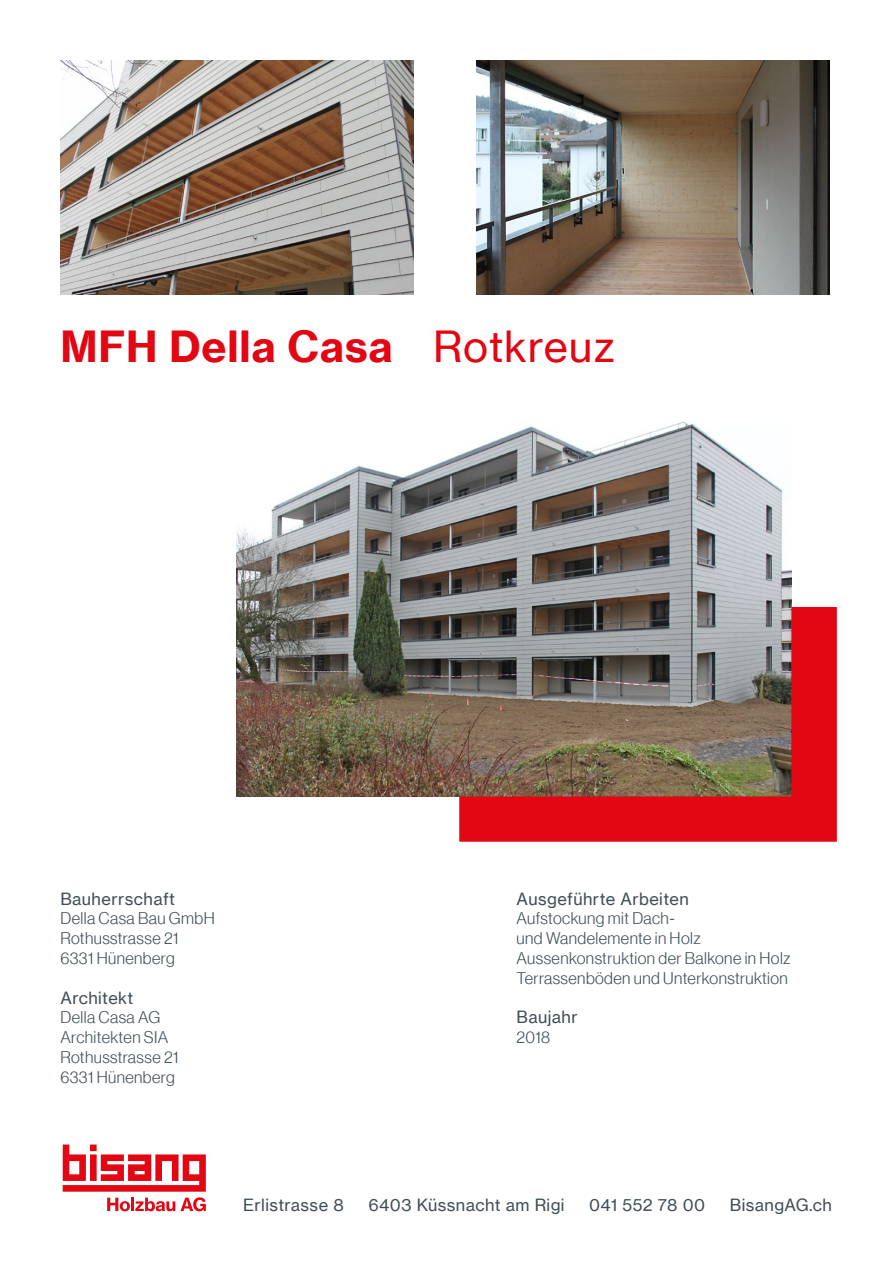
<style>
.page{position:relative;width:893px;height:1263px;background:#fff}
.page>*{position:absolute;margin:0;border:0;box-sizing:border-box;transform-origin:0 0}
.t1{font:42px "N Haas Grotesk TXW02 75 Bd";letter-spacing:.02em;color:#e30613}
.t2{font:16.5px/19.8px "N Haas Grotesk DSW02 45 Lt";letter-spacing:.025em;color:#3f4e55}
.t3{font:16.5px "N Haas Grotesk TXW02 55 Rg";letter-spacing:.025em;color:#3f4e55}
.s1{font-family:"N Haas Grotesk TXW02 55 Rg"}
</style>
<div class="page">
<img style="left:237px;top:421px;width:554px;height:375px">
<img style="left:60px;top:60px;width:353px;height:234px">
<img style="left:477px;top:60px;width:353px;height:234px">
<img style="left:331px;top:607px;width:506px;height:235px">
<svg style="left:63px;top:1144px;width:143px;height:67px"></svg>
<h1 class="t1" style="left:60px;top:320px;width:556px">MFH Della Casa <span class="s1">Rotkreuz</span></h1>
<p class="t3" style="left:60px;top:888px;width:116px">Bauherrschaft</p>
<p class="t2" style="left:60px;top:909px;width:156px">Della Casa Bau GmbH<br>Rothusstrasse 21<br>6331 Hünenberg</p>
<p class="t3" style="left:60px;top:987px;width:74px">Architekt</p>
<p class="t2" style="left:60px;top:1008px;width:119px">Della Casa AG<br>Architekten SIA<br>Rothusstrasse 21<br>6331 Hünenberg</p>
<p class="t3" style="left:517px;top:888px;width:174px">Ausgeführte Arbeiten</p>
<p class="t2" style="left:517px;top:909px;width:275px">Aufstockung mit Dach-<br>und Wandelemente in Holz<br>Aussenkonstruktion der Balkone in Holz<br>Terrassenböden und Unterkonstruktion</p>
<p class="t3" style="left:517px;top:1007px;width:63px">Baujahr</p>
<p class="t2" style="left:517px;top:1027px;width:35px">2018</p>
<p class="t3" style="left:243px;top:1195px;width:102px">Erlistrasse 8</p>
<p class="t3" style="left:368px;top:1195px;width:198px">6403 Küssnacht am Rigi</p>
<p class="t3" style="left:589px;top:1195px;width:118px">041 552 78 00</p>
<p class="t3" style="left:730px;top:1195px;width:104px">BisangAG.ch</p>
</div>
